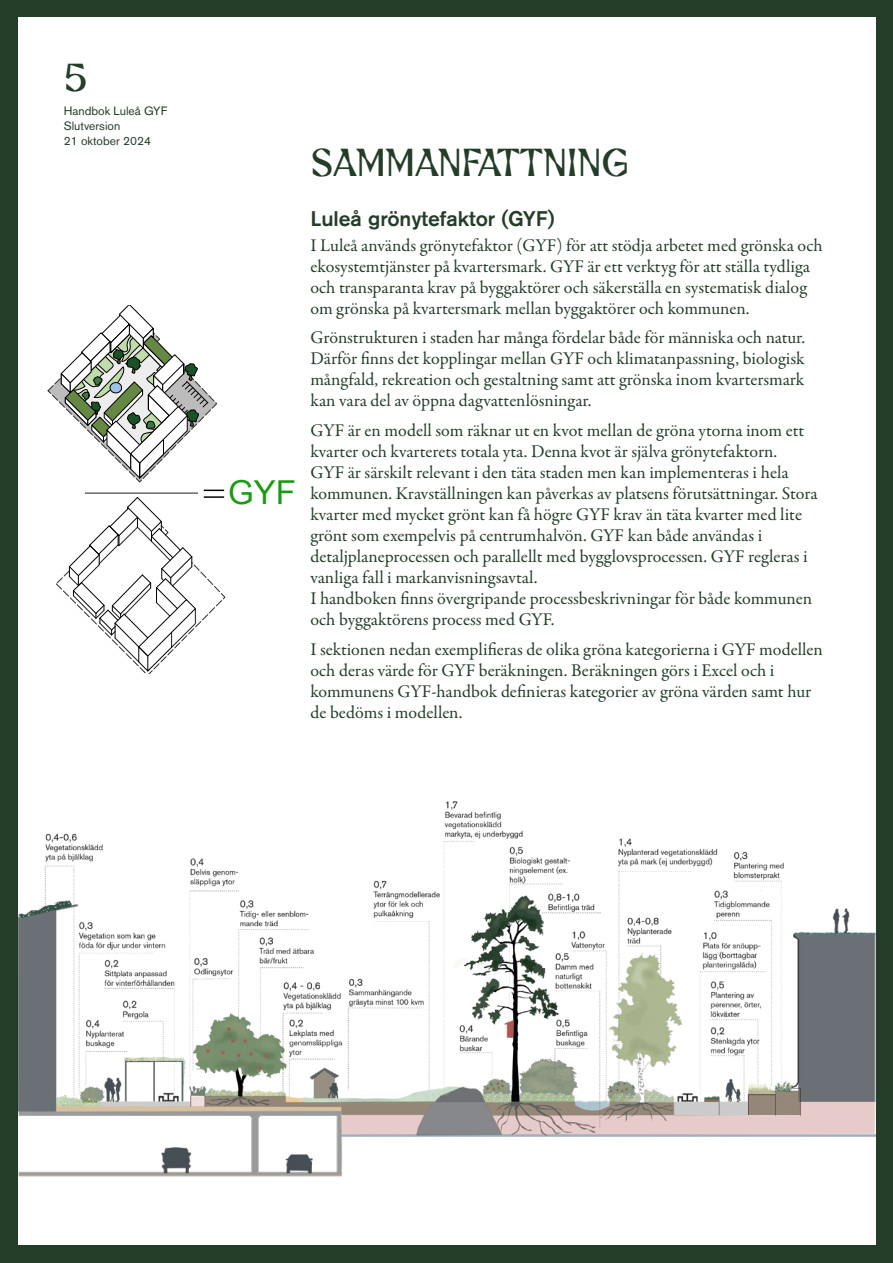
<style>
.page{position:relative;width:893px;height:1263px;background:#fff}
.page>*{position:absolute;margin:0;border:0;box-sizing:border-box;transform-origin:0 0}
.t1{font:39px "Faxi";letter-spacing:-.04em;color:#243d29}
.t2{font:33px "Arial";color:#1a9c12}
.t3{font:500 21px "Akzidenz Grotesk Std";color:#243d29}
.t4{font:18px/21px "Garamond Premr Pro";color:#243d29}
.t5{font:12px/15px "Akzidenz Grotesk Std";color:#243d29}
</style>
<div class="page">
<div style="left:0;top:0;width:893px;height:1263px;background:linear-gradient(to right,#243d29,#243d29)"></div>
<div style="left:18px;top:18px;width:857px;height:1227px;background:#fff"></div>
<img style="left:18px;top:801px;width:857px;height:448px">
<hr style="left:40px;top:493px;width:188px;height:1px;background:#1c1c1b">
<svg style="left:56px;top:497px;width:170px;height:177px"></svg>
<svg style="left:47px;top:306px;width:170px;height:177px"></svg>
<div style="left:198px;top:481px;width:30px;height:25px;background:#fff"></div>
<div style="left:32px;top:481px;width:52px;height:25px;background:#fff"></div>
<svg style="left:204px;top:490px;width:20px;height:1px"></svg>
<hr style="left:204px;top:496px;width:20px;height:2px;background:#040408">
<h1 class="t1" style="left:64px;top:52px;width:26px">5</h1>
<p class="t5" style="left:64px;top:103px;width:105px">Handbok Luleå GYF<br>Slutversion<br>21 oktober 2024</p>
<h2 class="t2" style="left:228px;top:471px;width:69px">GYF</h2>
<h1 class="t1" style="left:310px;top:137px;width:320px">SAMMANFATTNING</h1>
<p class="t3" style="left:310px;top:205px;width:246px">Luleå grönytefaktor (GYF)</p>
<p class="t4" style="left:310px;top:235px;width:514px">I Luleå används grönytefaktor (GYF) för att stödja arbetet med grönska och ekosystemtjänster på kvartersmark. GYF är ett verktyg för att ställa tydliga och transparanta krav på byggaktörer och säkerställa en systematisk dialog om grönska på kvartersmark mellan byggaktörer och kommunen.</p>
<p class="t4" style="left:310px;top:328px;width:496px;text-align:justify">Grönstrukturen i staden har många fördelar både för människa och natur.<br>Därför finns det kopplingar mellan GYF och klimatanpassning, biologisk mångfald, rekreation och gestaltning samt att grönska inom kvartersmark kan vara del av öppna dagvattenlösningar.</p>
<p class="t4" style="left:310px;top:420px;width:509px">GYF är en modell som räknar ut en kvot mellan de gröna ytorna inom ett kvarter och kvarterets totala yta. Denna kvot är själva grönytefaktorn.<br>GYF är särskilt relevant i den täta staden men kan implementeras i hela kommunen. Kravställningen kan påverkas av platsens förutsättningar. Stora kvarter med mycket grönt kan få högre GYF krav än täta kvarter med lite grönt som exempelvis på centrumhalvön. GYF kan både användas i detaljplaneprocessen och parallellt med bygglovsprocessen. GYF regleras i vanliga fall i markanvisningsavtal.<br>I handboken finns övergripande processbeskrivningar för både kommunen och byggaktörens process med GYF.</p>
<p class="t4" style="left:310px;top:639px;width:514px">I sektionen nedan exemplifieras de olika gröna kategorierna i GYF modellen och deras värde för GYF beräkningen. Beräkningen görs i Excel och i kommunens GYF-handbok definieras kategorier av gröna värden samt hur de bedöms i modellen.</p>
</div>
